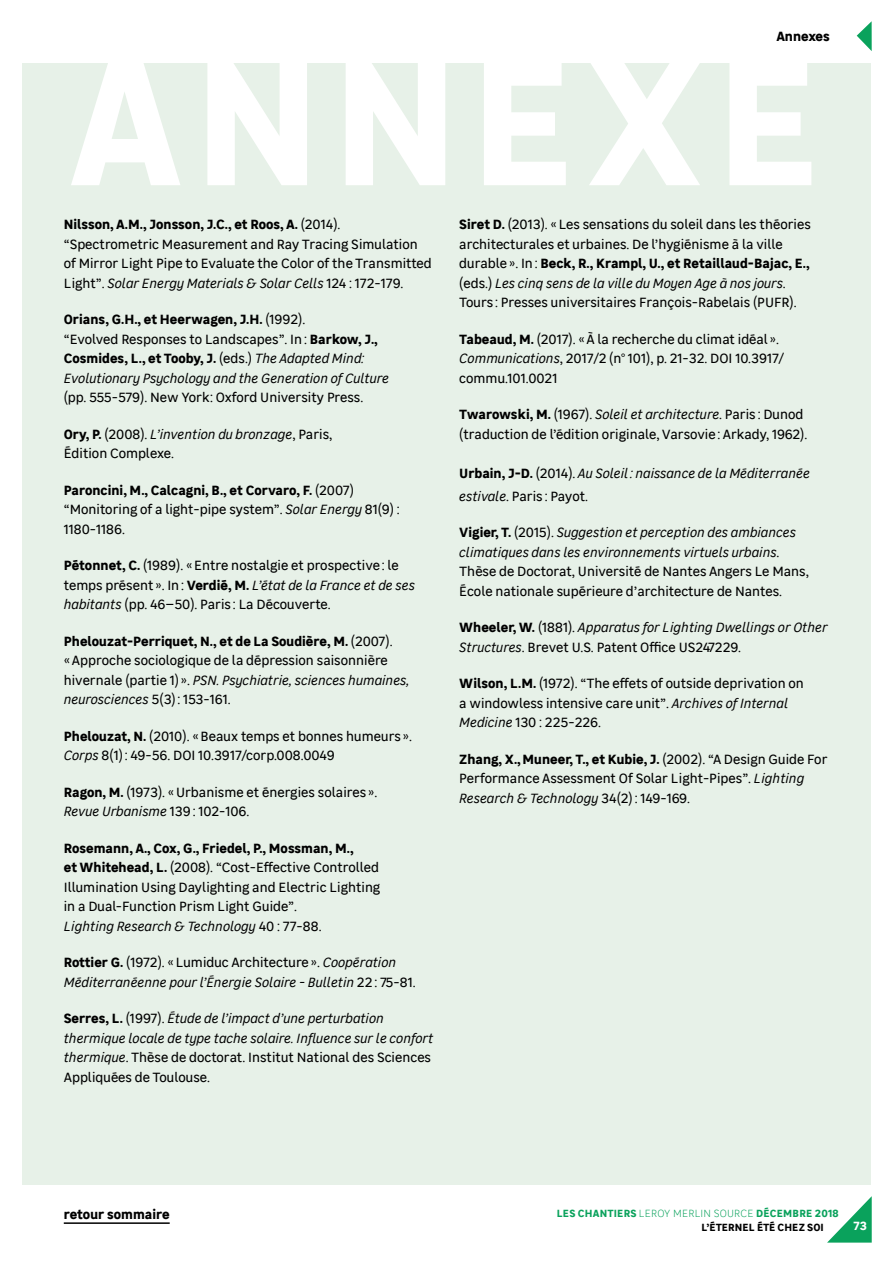
<style>
.page{position:relative;width:893px;height:1263px;background:#fff}
.page>*{position:absolute;margin:0;border:0;box-sizing:border-box;transform-origin:0 0}
.t1{font:700 177px "Leroy Merlin Sans";letter-spacing:.06em;color:#fff}
.t2{font:13.5px/19.5px "Leroy Merlin Sans";color:#000}
.t3{font:italic 13.5px/19.5px "Leroy Merlin Sans";color:#000}
.t4{font:700 13.5px "Leroy Merlin Sans";color:#000}
.t5{font:700 12px "Leroy Merlin Sans";color:#fff}
.t6{font:700 10.5px/13.5px "Leroy Merlin Sans";letter-spacing:.01em;color:#0aa25c}
.s1{font-weight:700}
.s2{font-style:italic}
.s3{font-weight:700;font-style:normal}
.s4{font-style:normal}
.s5{font-weight:300}
.s6{color:#000}
</style>
<div class="page">
<div style="left:22px;top:64px;width:848px;height:1121px;background:#e7f1e8"></div>
<svg style="left:827px;top:1196px;width:45px;height:46px"></svg>
<hr style="left:64px;top:1222px;width:106px;height:2px;background:#000">
<svg style="left:857px;top:21px;width:15px;height:30px"></svg>
<p class="t4" style="left:776px;top:26px;width:55px">Annexes</p>
<h1 class="t1" style="left:69px;top:-15px;width:755px">ANNEXE</h1>
<p class="t2" style="left:64px;top:214px;width:370px"><span class="s1">Nilsson, A.M., Jonsson, J.C., et Roos, A.</span> (2014). “Spectrometric Measurement and Ray Tracing Simulation of Mirror Light Pipe to Evaluate the Color of the Transmitted Light”. <span class="s2">Solar Energy Materials &amp; Solar Cells</span> 124 : 172-179.</p>
<p class="t3" style="left:64px;top:309px;width:327px"><span class="s3">Orians, G.H., et Heerwagen, J.H.</span> <span class="s4">(1992).<br>“Evolved Responses to Landscapes”. In :</span> <span class="s3">Barkow, J., Cosmides, L., et Tooby, J.</span> <span class="s4">(eds.)</span> The Adapted Mind:<br>Evolutionary Psychology and the Generation of Culture</p>
<p class="t2" style="left:64px;top:387px;width:301px">(pp. 555-579). New York: Oxford University Press.</p>
<p class="t2" style="left:64px;top:424px;width:270px"><span class="s1">Ory, P.</span> (2008). <span class="s2">L’invention du bronzage</span>, Paris,<br>Édition Complexe.</p>
<p class="t2" style="left:64px;top:480px;width:337px"><span class="s1">Paroncini, M., Calcagni, B., et Corvaro, F.</span> (2007) “Monitoring of a light-pipe system”. <span class="s2">Solar Energy</span> 81(9) :<br>1180-1186.</p>
<p class="t2" style="left:64px;top:555px;width:353px"><span class="s1">Pétonnet, C.</span> (1989). « Entre nostalgie et prospective : le temps présent ». In : <span class="s1">Verdié, M.</span> <span class="s2">L’état de la France et de ses habitants</span> (pp. 46–50). Paris : La Découverte.</p>
<p class="t2" style="left:64px;top:631px;width:347px"><span class="s1">Phelouzat-Perriquet, N., et de La Soudière, M.</span> (2007).<br>« Approche sociologique de la dépression saisonnière hivernale (partie 1) ». <span class="s2">PSN. Psychiatrie, sciences humaines, neurosciences</span> 5(3) : 153-161.</p>
<p class="t2" style="left:64px;top:726px;width:350px"><span class="s1">Phelouzat, N.</span> (2010). « Beaux temps et bonnes humeurs ».<br><span class="s2">Corps</span> 8(1) : 49-56. DOI 10.3917/corp.008.0049</p>
<p class="t2" style="left:64px;top:782px;width:315px"><span class="s1">Ragon, M.</span> (1973). « Urbanisme et énergies solaires ».<br><span class="s2">Revue Urbanisme</span> 139 : 102-106.</p>
<p class="t2" style="left:64px;top:838px;width:318px"><span class="s1">Rosemann, A., Cox, G., Friedel, P., Mossman, M.,<br>et Whitehead, L.</span> (2008). “Cost-Effective Controlled Illumination Using Daylighting and Electric Lighting in a Dual-Function Prism Light Guide”.<br><span class="s2">Lighting Research &amp; Technology</span> 40 : 77-88.</p>
<p class="t3" style="left:64px;top:952px;width:353px"><span class="s3">Rottier G.</span> <span class="s4">(1972). « Lumiduc Architecture ».</span> Coopération<br>Méditerranéenne pour l’Énergie Solaire - Bulletin <span class="s4">22 : 75-81.</span></p>
<p class="t3" style="left:64px;top:1008px;width:371px"><span class="s3">Serres, L.</span> <span class="s4">(1997).</span> Étude de l’impact d’une perturbation thermique locale de type tache solaire. Influence sur le confort thermique<span class="s4">. Thèse de doctorat. Institut National des Sciences Appliquées de Toulouse.</span></p>
<p class="t2" style="left:459px;top:214px;width:353px"><span class="s1">Siret D.</span> (2013). « Les sensations du soleil dans les théories architecturales et urbaines. De l’hygiénisme à la ville durable ». In : <span class="s1">Beck, R., Krampl, U., et Retaillaud-Bajac, E., </span>(eds.) <span class="s2">Les cinq sens de la ville du Moyen Age à nos jours</span>.<br>Tours : Presses universitaires François-Rabelais (PUFR).</p>
<p class="t2" style="left:459px;top:329px;width:326px"><span class="s1">Tabeaud, M.</span> (2017). « À la recherche du climat idéal ».<br><span class="s2">Communications</span>, 2017/2 (n° 101), p. 21-32. DOI 10.3917/ commu.101.0021</p>
<p class="t2" style="left:459px;top:404px;width:350px"><span class="s1">Twarowski, M.</span> (1967). <span class="s2">Soleil et architecture</span>. Paris : Dunod (traduction de l’édition originale, Varsovie : Arkady, 1962).</p>
<p class="t3" style="left:459px;top:462px;width:352px;line-height:22.5px"><span class="s3">Urbain, J-D.</span> <span class="s4">(2014).</span> Au Soleil : naissance de la Méditerranée estivale<span class="s4">. Paris : Payot.</span></p>
<p class="t2" style="left:459px;top:522px;width:351px"><span class="s1">Vigier, T.</span> (2015). <span class="s2">Suggestion et perception des ambiances climatiques dans les environnements virtuels urbains</span>.<br>Thèse de Doctorat, Université de Nantes Angers Le Mans, École nationale supérieure d’architecture de Nantes.</p>
<p class="t3" style="left:459px;top:617px;width:370px"><span class="s3">Wheeler, W.</span> <span class="s4">(1881).</span> Apparatus for Lighting Dwellings or Other<br>Structures<span class="s4">. Brevet U.S. Patent Office US247229.</span></p>
<p class="t2" style="left:459px;top:673px;width:346px"><span class="s1">Wilson, L.M.</span> (1972). “The effets of outside deprivation on a windowless intensive care unit”. <span class="s2">Archives of Internal<br>Medicine</span> 130 : 225-226.</p>
<p class="t2" style="left:459px;top:748px;width:370px"><span class="s1">Zhang, X., Muneer, T., et Kubie, J.</span> (2002). “A Design Guide For<br>Performance Assessment Of Solar Light-Pipes”. <span class="s2">Lighting<br>Research &amp; Technology</span> 34(2) : 149-169.</p>
<p class="t4" style="left:64px;top:1203px;width:107px">retour sommaire</p>
<p class="t6" style="left:701px;top:1206px;width:139px;text-indent:-145px">LES CHANTIERS <span class="s5">LEROY MERLIN SOURCE</span> DÉCEMBRE 2018<br><span class="s6">L’ÉTERNEL ÉTÉ CHEZ SOI</span></p>
<p class="t5" style="left:853px;top:1216px;width:15px">73</p>
</div>
